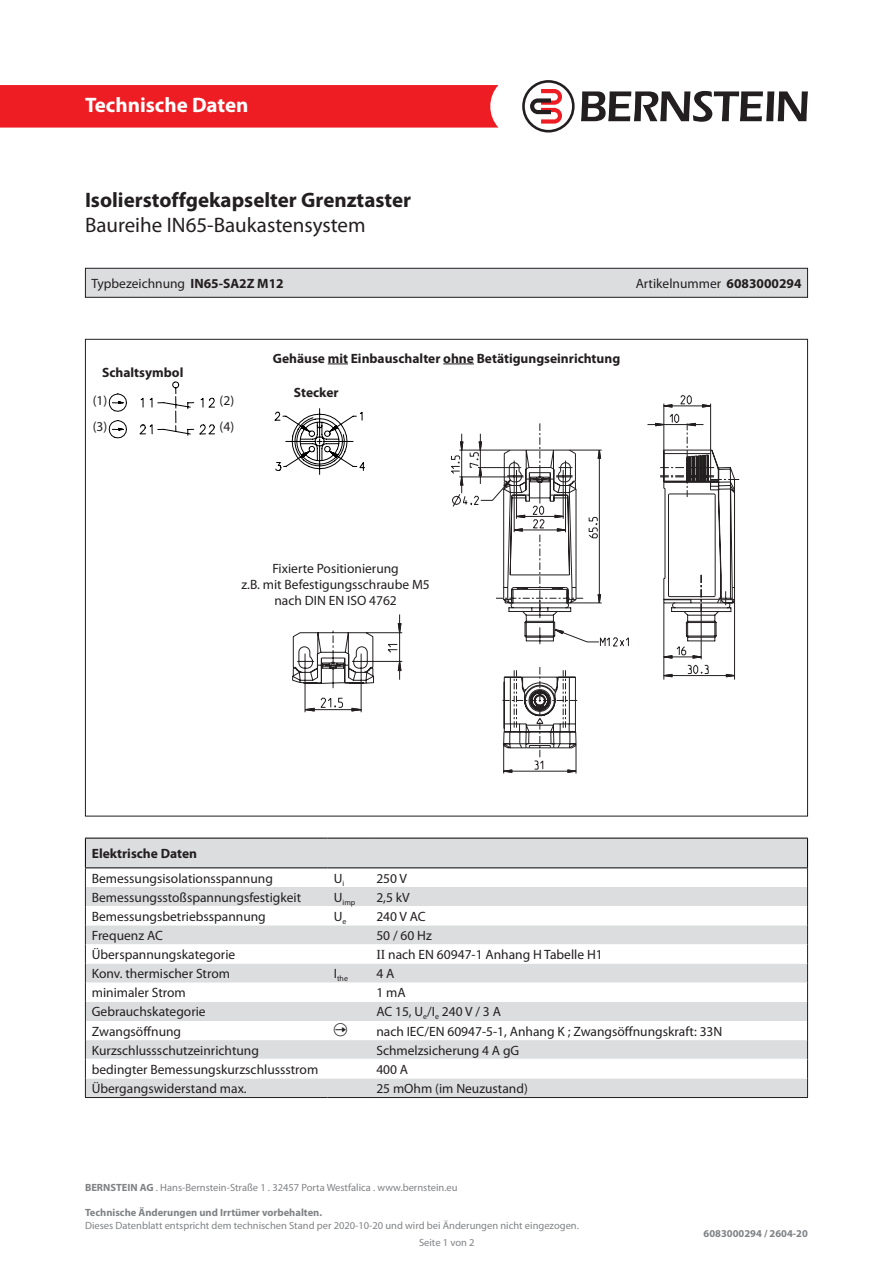
<style>
.page{position:relative;width:893px;height:1263px;background:#fff}
.page>*{position:absolute;margin:0;border:0;box-sizing:border-box;transform-origin:0 0}
.t1{font:700 21px "Myriad Pro";color:#231f20}
.t2{font:21px "Myriad Pro";color:#231f20}
.t3{font:700 21px "Myriad Pro";color:#fff}
.t4{font:13.5px/16.2px "Myriad Pro";color:#231f20;text-align:center}
.t5{font:700 13.5px "Myriad Pro";color:#231f20}
.t6{font:10.5px "Myriad Pro";color:#808285}
.t7{font:700 10.5px "Myriad Pro";color:#808285}
.t8{font:7.8px "Myriad Pro";color:#231f20}
.s1{font-weight:700}
.s2{font-family:"Times New Roman"}
</style>
<div class="page">
<div style="left:0;top:85px;width:498px;height:43px;background:#ee1d23"></div>
<svg style="left:581px;top:91px;width:227px;height:31px"></svg>
<svg style="left:522px;top:80px;width:53px;height:53px"></svg>
<svg style="left:109px;top:382px;width:106px;height:56px"></svg>
<svg style="left:451px;top:395px;width:284px;height:378px"></svg>
<svg style="left:292px;top:614px;width:110px;height:98px"></svg>
<svg style="left:275px;top:408px;width:90px;height:67px"></svg>
<div style="left:85px;top:268px;width:722px;height:29px;background:#dcdddf"></div>
<div style="left:85px;top:268px;width:723px;height:30px;border:1px solid #231f20"></div>
<hr style="left:85px;top:1097px;width:242px;height:1px;background:#231f20">
<hr style="left:327px;top:1097px;width:43px;height:1px;background:#231f20">
<hr style="left:370px;top:1097px;width:438px;height:1px;background:#231f20">
<svg style="left:328px;top:364px;width:20px;height:1px"></svg>
<hr style="left:443px;top:364px;width:31px;height:1px;background:#231f20">
<svg style="left:85px;top:838px;width:723px;height:259px"></svg>
<h1 class="t3" style="left:85px;top:91px;width:165px">Technische Daten</h1>
<p class="t1" style="left:85px;top:186px;width:328px">Isolierstoffgekapselter Grenztaster</p>
<p class="t2" style="left:85px;top:212px;width:282px">Baureihe IN65-Baukastensystem</p>
<p class="t4" style="left:91px;top:275px;width:194px">Typbezeichnung <span class="s1">IN65-SA2Z M12</span></p>
<p class="t4" style="left:636px;top:275px;width:167px">Artikelnummer <span class="s1">6083000294</span></p>
<p class="t5" style="left:102px;top:364px;width:83px">Schaltsymbol</p>
<p class="t4" style="left:93px;top:392px;width:16px">(1)</p>
<p class="t4" style="left:220px;top:392px;width:16px">(2)</p>
<p class="t4" style="left:93px;top:418px;width:16px">(3)</p>
<p class="t4" style="left:220px;top:418px;width:16px">(4)</p>
<p class="t5" style="left:273px;top:349px;width:349px">Gehäuse mit Einbauschalter ohne Betätigungseinrichtung</p>
<p class="t5" style="left:294px;top:384px;width:46px">Stecker</p>
<p class="t4" style="left:272px;top:560px;width:128px">Fixierte Positionierung</p>
<p class="t4" style="left:241px;top:576px;width:190px">z.B. mit Befestigungsschraube M5 nach DIN EN ISO 4762</p>
<p class="t5" style="left:92px;top:845px;width:107px">Elektrische Daten</p>
<p class="t4" style="left:92px;top:870px;width:183px">Bemessungsisolationsspannung</p>
<p class="t4" style="left:334px;top:870px;width:12px">U<sub>i</sub></p>
<p class="t4" style="left:376px;top:870px;width:32px">250 V</p>
<p class="t4" style="left:92px;top:889px;width:211px">Bemessungsstoßspannungsfestigkeit</p>
<p class="t8" style="left:334px;top:897px;width:23px"><sup>U</sup>imp</p>
<p class="t4" style="left:376px;top:889px;width:35px">2,5 kV</p>
<p class="t4" style="left:92px;top:908px;width:176px">Bemessungsbetriebsspannung</p>
<p class="t4" style="left:334px;top:908px;width:14px">U<sub>e</sub></p>
<p class="t4" style="left:376px;top:908px;width:51px">240 V AC</p>
<p class="t4" style="left:92px;top:927px;width:73px">Frequenz AC</p>
<p class="t4" style="left:376px;top:927px;width:57px">50 / 60 Hz</p>
<p class="t4" style="left:92px;top:946px;width:145px">Überspannungskategorie</p>
<p class="t4" style="left:376px;top:946px;width:228px"><span class="s2">II</span> nach EN 60947-1 Anhang H Tabelle H1</p>
<p class="t4" style="left:92px;top:965px;width:140px">Konv. thermischer Strom</p>
<p class="t8" style="left:334px;top:974px;width:16px"><sup>I</sup>the</p>
<p class="t4" style="left:376px;top:965px;width:20px">4 A</p>
<p class="t4" style="left:92px;top:984px;width:96px">minimaler Strom</p>
<p class="t4" style="left:376px;top:984px;width:31px">1 mA</p>
<p class="t4" style="left:92px;top:1004px;width:115px">Gebrauchskategorie</p>
<p class="t4" style="left:376px;top:1004px;width:126px">AC 15, U<sub>e</sub>/I<sub>e</sub> 240 V / 3 A</p>
<p class="t4" style="left:92px;top:1023px;width:91px">Zwangsöffnung</p>
<p class="t4" style="left:376px;top:1023px;width:348px">nach IEC/EN 60947-5-1, Anhang K ; Zwangsöffnungskraft: 33N</p>
<p class="t4" style="left:92px;top:1042px;width:169px">Kurzschlussschutzeinrichtung</p>
<p class="t4" style="left:376px;top:1042px;width:145px">Schmelzsicherung 4 A gG</p>
<p class="t4" style="left:92px;top:1061px;width:228px">bedingter Bemessungskurzschlussstrom</p>
<p class="t4" style="left:376px;top:1061px;width:33px">400 A</p>
<p class="t4" style="left:92px;top:1080px;width:156px">Übergangswiderstand max.</p>
<p class="t4" style="left:376px;top:1080px;width:153px">25 mOhm (im Neuzustand)</p>
<p class="t6" style="left:85px;top:1181px;width:374px"><span class="s1">BERNSTEIN AG</span> . Hans-Bernstein-Straße 1 . 32457 Porta Westfalica . www.bernstein.eu</p>
<p class="t7" style="left:85px;top:1206px;width:239px">Technische Änderungen und Irrtümer vorbehalten.</p>
<p class="t6" style="left:85px;top:1219px;width:495px">Dieses Datenblatt entspricht dem technischen Stand per 2020-10-20 und wird bei Änderungen nicht eingezogen.</p>
<p class="t6" style="left:419px;top:1236px;width:57px">Seite 1 von 2</p>
<p class="t7" style="left:704px;top:1227px;width:106px">6083000294 / 2604-20</p>
</div>
